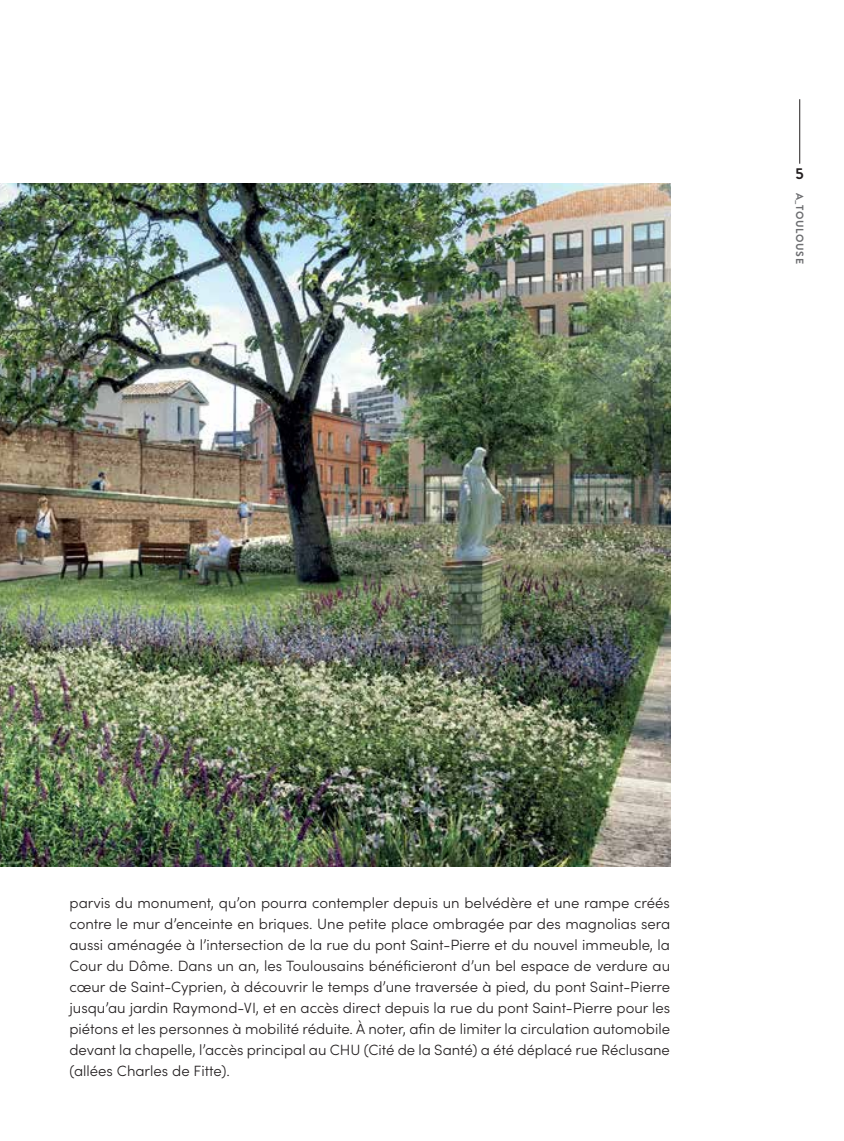
<style>
.page{position:relative;width:844px;height:1141px;background:#fff}
.page>*{position:absolute;margin:0;border:0;box-sizing:border-box;transform-origin:0 0}
.t1{font:700 15.75px "Brandon Grotesque";color:#231f20}
.t2{font:300 14.88px/21px "Sofia Pro";color:#231f20;text-align:justify}
.t3{font:700 10.5px "Brandon Grotesque";letter-spacing:.06em;color:#6d6e71}
</style>
<div class="page">
<img style="left:0;top:184px;width:670px;height:682px">
<hr style="left:799px;top:99px;width:1px;height:65px;background:#231f20">
<p class="t1" style="left:795px;top:163px;width:10px">5</p>
<p class="t3" style="left:806px;top:193px;width:72px;rotate:90deg">A_TOULOUSE</p>
<p class="t2" style="left:69px;top:892px;width:602px">parvis du monument, qu’on pourra contempler depuis un belvédère et une rampe créés contre le mur d’enceinte en briques. Une petite place ombragée par des magnolias sera aussi aménagée à l’intersection de la rue du pont Saint-Pierre et du nouvel immeuble, la Cour du Dôme. Dans un an, les Toulousains bénéficieront d’un bel espace de verdure au cœur de Saint-Cyprien, à découvrir le temps d’une traversée à pied, du pont Saint-Pierre jusqu’au jardin Raymond-VI, et en accès direct depuis la rue du pont Saint-Pierre pour les piétons et les personnes à mobilité réduite. À noter, afin de limiter la circulation automobile devant la chapelle, l’accès principal au CHU (Cité de la Santé) a été déplacé rue Réclusane (allées Charles de Fitte).</p>
</div>
